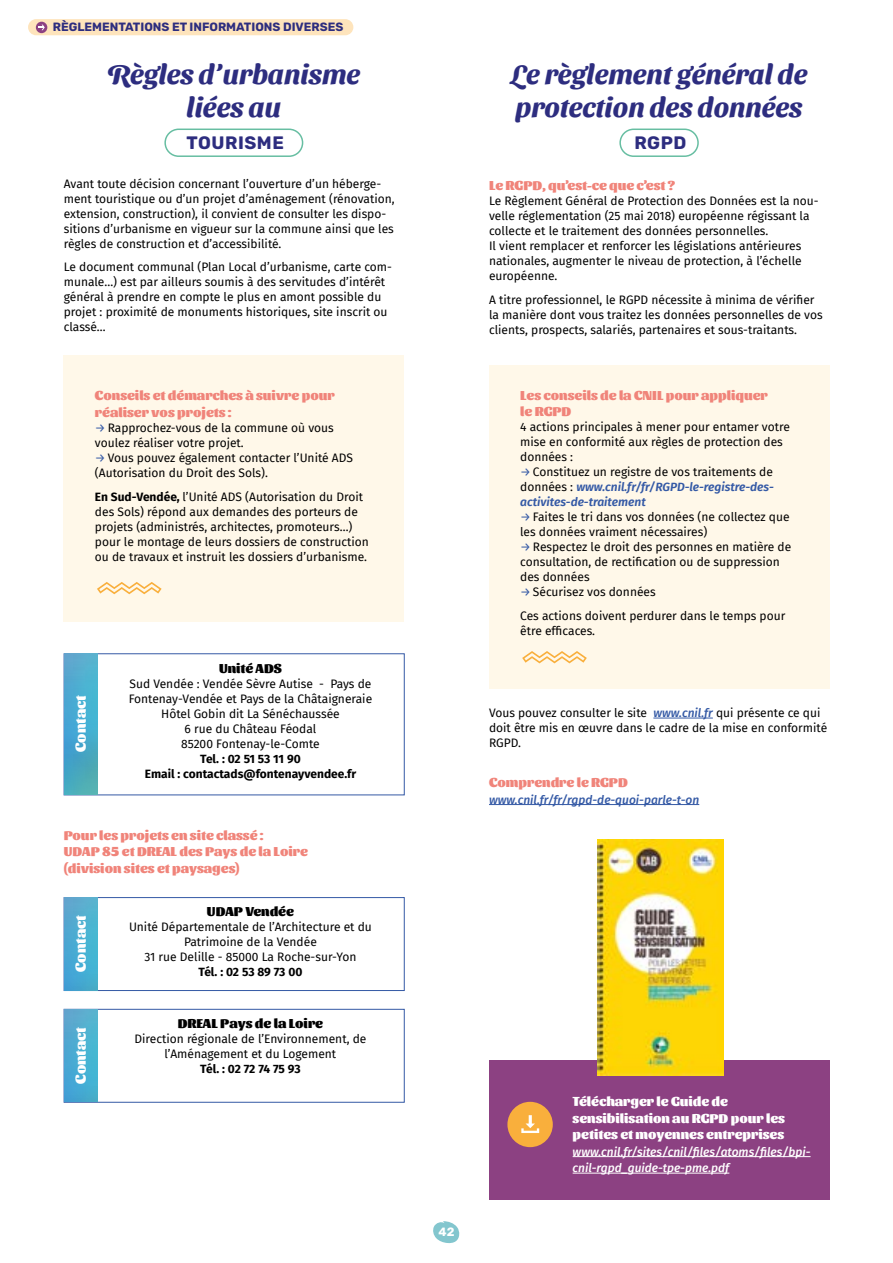
<style>
.page{position:relative;width:893px;height:1263px;background:#fff}
.page>*{position:absolute;margin:0;border:0;box-sizing:border-box;transform-origin:0 0}
.t1{font:700 27.75px/33.3px "Sansita Swashed";color:#2d2d7f;text-align:center}
.t2{font:700 18px "Rubik";letter-spacing:.03em;color:#2d2d7f}
.t3{font:900 15px "Sansita";color:#fff}
.t4{font:900 13.5px/16.5px "Sansita";color:#f0847a}
.t5{font:900 13.5px/16.5px "Sansita";color:#fff}
.t6{font:900 13.5px "Sansita";color:#000}
.t7{font:12px/15px "Fira Sans";color:#000}
.t8{font:italic 600 12px/15px "Fira Sans";color:#3459a5;text-align:justify}
.t9{font:700 12px/15px "Fira Sans";letter-spacing:-.005em;color:#000;text-align:center}
.t10{font:italic 500 12px/16.5px "Fira Sans";color:#fff}
.t11{font:italic 500 12px "Fira Sans";color:#3459a5}
.t12{font:700 12px "Rubik";color:#2d2d7f}
.t13{font:700 12px "Rubik";color:#fff}
.s1{color:#3459a5}
.s2{font-weight:700}
.s3{font-weight:400;font-style:normal}
.s4{font-weight:400;font-style:normal;color:#000}
.s5{font-weight:500;font-style:italic;color:#3459a5}
</style>
<div class="page">
<svg style="left:433px;top:1221px;width:27px;height:22px"></svg>
<div style="left:28px;top:19px;width:325px;height:16px;background:#fee4bc;border-radius:8px"></div>
<div style="left:36px;top:22px;width:11px;height:11px;background:#8c4182;border-radius:50%"></div>
<svg style="left:38px;top:25px;width:7px;height:5px"></svg>
<div style="left:164px;top:129px;width:139px;height:28px;border:2px solid #67bea2;border-radius:13px"></div>
<div style="left:619px;top:129px;width:80px;height:28px;border:2px solid #67bea2;border-radius:13px"></div>
<hr style="left:653px;top:718px;width:60px;height:1px;background:#3459a5">
<hr style="left:489px;top:804px;width:210px;height:1px;background:#3459a5">
<div style="left:64px;top:355px;width:340px;height:267px;background:#fff8e9"></div>
<div style="left:489px;top:366px;width:340px;height:323px;background:#fff8e9"></div>
<svg style="left:97px;top:582px;width:65px;height:12px"></svg>
<svg style="left:522px;top:651px;width:65px;height:12px"></svg>
<div style="left:489px;top:1060px;width:340px;height:139px;background:#8c4182"></div>
<hr style="left:573px;top:1156px;width:238px;height:1px;background:#fff">
<hr style="left:573px;top:1173px;width:156px;height:1px;background:#fff">
<div style="left:507px;top:1102px;width:46px;height:45px;background:#f9af3c;border-radius:50%"></div>
<svg style="left:521px;top:1115px;width:18px;height:18px"></svg>
<div style="left:64px;top:653px;width:341px;height:142px;background:#fff;border:1px solid #3459a5"></div>
<div style="left:64px;top:897px;width:341px;height:94px;background:#fff;border:1px solid #3459a5"></div>
<div style="left:64px;top:1009px;width:341px;height:93px;background:#fff;border:1px solid #3459a5"></div>
<svg style="left:64px;top:654px;width:34px;height:140px;background:#4aabca"></svg>
<svg style="left:64px;top:897px;width:34px;height:93px;background:#4bacd1"></svg>
<svg style="left:64px;top:1009px;width:34px;height:93px;background:#4bacd1"></svg>
<img style="left:598px;top:840px;width:125px;height:236px">
<p class="t12" style="left:53px;top:20px;width:292px">RÈGLEMENTATIONS ET INFORMATIONS DIVERSES</p>
<h1 class="t1" style="left:107px;top:56px;width:254px">Règles d’urbanisme liées au</h1>
<h1 class="t1" style="left:511px;top:56px;width:298px;text-align:left">Le règlement général de protection des données</h1>
<h2 class="t2" style="left:186px;top:132px;width:99px">TOURISME</h2>
<h2 class="t2" style="left:634px;top:132px;width:54px">RGPD</h2>
<p class="t7" style="left:64px;top:176px;width:332px">Avant toute décision concernant l’ouverture d’un héberge&shy;ment touristique ou d’un projet d’aménagement (rénovation, extension, construction), il convient de consulter les dispo&shy;sitions d’urbanisme en vigueur sur la commune ainsi que les règles de construction et d’accessibilité.</p>
<p class="t7" style="left:64px;top:259px;width:330px">Le document communal (Plan Local d’urbanisme, carte com&shy;munale…) est par ailleurs soumis à des servitudes d’intérêt général à prendre en compte le plus en amont possible du projet : proximité de monuments historiques, site inscrit ou classé…</p>
<p class="t4" style="left:489px;top:177px;width:188px">Le RGPD, qu’est-ce que c’est ?</p>
<p class="t7" style="left:489px;top:193px;width:331px">Le Règlement Général de Protection des Données est la nou&shy;velle réglementation (25 mai 2018) européenne régissant la collecte et le traitement des données personnelles.<br>Il vient remplacer et renforcer les législations antérieures nationales, augmenter le niveau de protection, à l’échelle européenne.</p>
<p class="t7" style="left:489px;top:292px;width:335px">A titre professionnel, le RGPD nécessite à minima de vérifier la manière dont vous traitez les données personnelles de vos clients, prospects, salariés, partenaires et sous-traitants.</p>
<p class="t4" style="left:95px;top:388px;width:241px">Conseils et démarches à suivre pour réaliser vos projets :</p>
<p class="t7" style="left:95px;top:420px;width:240px"><span class="s1">→</span> Rapprochez-vous de la commune où vous voulez réaliser votre projet.</p>
<p class="t7" style="left:95px;top:450px;width:260px"><span class="s1">→</span> Vous pouvez également contacter l’Unité ADS (Autorisation du Droit des Sols).</p>
<p class="t7" style="left:95px;top:488px;width:275px"><span class="s2">En Sud-Vendée,</span> l’Unité ADS (Autorisation du Droit des Sols) répond aux demandes des porteurs de projets (administrés, architectes, promoteurs…) pour le montage de leurs dossiers de construction ou de travaux et instruit les dossiers d’urbanisme.</p>
<p class="t3" style="left:71px;top:752px;width:58px;rotate:-90deg">Contact</p>
<p class="t6" style="left:219px;top:660px;width:64px">Unité ADS</p>
<p class="t7" style="left:129px;top:675px;width:245px;text-align:center">Sud Vendée : Vendée Sèvre Autise - Pays de Fontenay-Vendée et Pays de la Châtaigneraie Hôtel Gobin dit La Sénéchaussée<br>6 rue du Château Féodal<br>85200 Fontenay-le-Comte</p>
<p class="t9" style="left:145px;top:750px;width:213px">Tel. : 02 51 53 11 90<br>Email : contactads@fontenayvendee.fr</p>
<p class="t4" style="left:64px;top:827px;width:246px">Pour les projets en site classé :<br>UDAP 85 et DREAL des Pays de la Loire (division sites et paysages)</p>
<p class="t3" style="left:71px;top:972px;width:58px;rotate:-90deg">Contact</p>
<p class="t3" style="left:71px;top:1084px;width:58px;rotate:-90deg">Contact</p>
<p class="t6" style="left:207px;top:903px;width:88px">UDAP Vendée</p>
<p class="t7" style="left:129px;top:919px;width:244px;text-align:center">Unité Départementale de l’Architecture et du<br>Patrimoine de la Vendée<br>31 rue Delille - 85000 La Roche-sur-Yon</p>
<p class="t9" style="left:198px;top:964px;width:105px">Tél. : 02 53 89 73 00</p>
<p class="t6" style="left:178px;top:1015px;width:147px">DREAL Pays de la Loire</p>
<p class="t7" style="left:134px;top:1031px;width:234px;text-align:center">Direction régionale de l’Environnement, de l’Aménagement et du Logement</p>
<p class="t9" style="left:200px;top:1060px;width:102px">Tél. : 02 72 74 75 93</p>
<p class="t4" style="left:520px;top:387px;width:249px">Les conseils de la CNIL pour appliquer le RGPD</p>
<p class="t7" style="left:520px;top:419px;width:271px">4 actions principales à mener pour entamer votre mise en conformité aux règles de protection des données :</p>
<p class="t8" style="left:520px;top:464px;width:255px"><span class="s3">→</span> <span class="s4">Constituez un registre de vos traitements de données :</span> www.cnil.fr/fr/RGPD-le-registre-des&shy;activites-de-traitement</p>
<p class="t7" style="left:520px;top:509px;width:271px"><span class="s1">→</span> Faites le tri dans vos données (ne collectez que les données vraiment nécessaires)</p>
<p class="t7" style="left:520px;top:539px;width:273px"><span class="s1">→</span> Respectez le droit des personnes en matière de consultation, de rectification ou de suppression des données</p>
<p class="t7" style="left:520px;top:580px;width:267px;line-height:23.5px"><span class="s1">→</span> Sécurisez vos données<br>Ces actions doivent perdurer dans le temps pour</p>
<p class="t7" style="left:520px;top:623px;width:76px">être efficaces.</p>
<p class="t7" style="left:489px;top:705px;width:340px">Vous pouvez consulter le site <span class="s5">www.cnil.fr</span> qui présente ce qui doit être mis en œuvre dans le cadre de la mise en conformité<br>RGPD.</p>
<p class="t4" style="left:489px;top:774px;width:140px">Comprendre le RGPD</p>
<p class="t11" style="left:489px;top:790px;width:212px">www.cnil.fr/fr/rgpd-de-quoi-parle-t-on</p>
<p class="t13" style="left:438px;top:1225px;width:17px">42</p>
<p class="t5" style="left:573px;top:1093px;width:214px">Télécharger le Guide de sensibilisation au RGPD pour les petites et moyennes entreprises</p>
<p class="t10" style="left:573px;top:1143px;width:239px">www.cnil.fr/sites/cnil/files/atoms/files/bpi&shy;cnil-rgpd_guide-tpe-pme.pdf</p>
</div>
